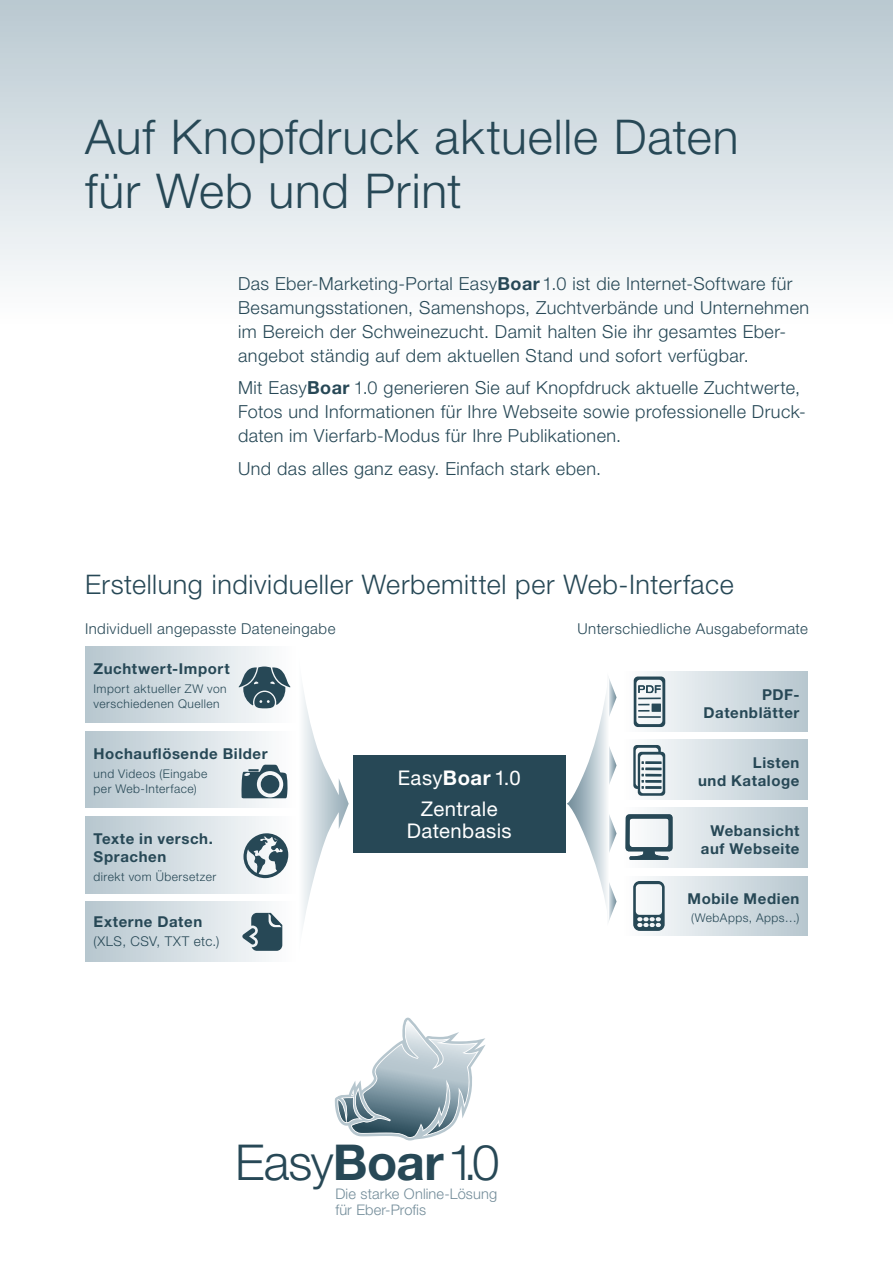
<style>
.page{position:relative;width:893px;height:1263px;background:#fff}
.page>*{position:absolute;margin:0;border:0;box-sizing:border-box;transform-origin:0 0}
.t1{font:300 49.5px "Helvetica Neue LT Pro";color:#274856}
.t2{font:300 48px/54px "Helvetica Neue LT Pro";letter-spacing:.02em;color:#274856}
.t3{font:300 27px "Helvetica Neue LT Pro";letter-spacing:.025em;color:#274856}
.t4{font:20.25px/31px "Helvetica Neue LT Pro";letter-spacing:.02em;color:#fff;text-align:center}
.t5{font:300 18px/24px "Helvetica Neue LT Pro";letter-spacing:.025em;color:#274856}
.t6{font:700 15px/18px "Helvetica Neue LT Pro";letter-spacing:.04em;color:#274856;text-align:right}
.t7{font:300 15px "Helvetica Neue LT Pro";letter-spacing:.03em;color:#274856}
.t8{font:300 14.7px/17px "Helvetica Neue LT Pro";letter-spacing:.005em;color:#748d9a}
.t9{font:300 13.5px "Helvetica Neue LT Pro";letter-spacing:.035em;color:#274856}
.t10{font:300 12px/15px "Helvetica Neue LT Pro";letter-spacing:.04em;color:#274856}
.s1{font-weight:700}
</style>
<div class="page">
<div style="left:0;top:0;width:893px;height:327px;background:linear-gradient(to bottom,#b9c8d1,#feffff)"></div>
<svg style="left:335px;top:1018px;width:150px;height:122px"></svg>
<div style="left:353px;top:755px;width:213px;height:98px;background:#274856"></div>
<div style="left:621px;top:672px;width:187px;height:59px;background:linear-gradient(to right,#fbfcfd,#b8c8d0)"></div>
<div style="left:621px;top:740px;width:187px;height:59px;background:linear-gradient(to right,#fdfefe,#b7c7cf)"></div>
<div style="left:621px;top:808px;width:187px;height:59px;background:linear-gradient(to right,#fff,#b7c7cf)"></div>
<div style="left:621px;top:876px;width:187px;height:59px;background:linear-gradient(to right,#feffff,#b7c7cf)"></div>
<svg style="left:625px;top:814px;width:48px;height:46px"></svg>
<svg style="left:633px;top:881px;width:32px;height:50px"></svg>
<svg style="left:633px;top:745px;width:32px;height:51px"></svg>
<svg style="left:634px;top:676px;width:31px;height:51px"></svg>
<svg style="left:85px;top:646px;width:151px;height:77px"></svg>
<svg style="left:85px;top:816px;width:151px;height:77px"></svg>
<svg style="left:85px;top:901px;width:151px;height:60px"></svg>
<svg style="left:85px;top:731px;width:151px;height:77px"></svg>
<svg style="left:567px;top:677px;width:50px;height:245px"></svg>
<svg style="left:236px;top:646px;width:113px;height:315px"></svg>
<h2 class="t2" style="left:85px;top:109px;width:655px">Auf Knopfdruck aktuelle Daten für Web und Print</h2>
<p class="t5" style="left:238px;top:271px;width:573px">Das Eber-Marketing-Portal Easy<span class="s1">Boar</span> 1.0 ist die Internet-Software für Besamungsstationen, Samenshops, Zuchtverbände und Unternehmen im Bereich der Schweinezucht. Damit halten Sie ihr gesamtes Eber&shy;angebot ständig auf dem aktuellen Stand und sofort verfügbar.</p>
<p class="t5" style="left:238px;top:376px;width:569px">Mit Easy<span class="s1">Boar</span> 1.0 generieren Sie auf Knopfdruck aktuelle Zuchtwerte,<br>Fotos und Informationen für Ihre Webseite sowie professionelle Druck&shy;daten im Vierfarb-Modus für Ihre Publikationen.</p>
<p class="t5" style="left:238px;top:456px;width:364px">Und das alles ganz easy. Einfach stark eben.</p>
<h3 class="t3" style="left:85px;top:568px;width:650px">Erstellung individueller Werbemittel per Web-Interface</h3>
<p class="t7" style="left:85px;top:619px;width:252px">Individuell angepasste Dateneingabe</p>
<p class="t7" style="left:577px;top:619px;width:232px">Unterschiedliche Ausgabeformate</p>
<p class="t6" style="left:94px;top:659px;width:138px">Zuchtwert-Import</p>
<p class="t10" style="left:94px;top:681px;width:135px">Import aktueller ZW von verschiedenen Quellen</p>
<p class="t6" style="left:94px;top:744px;width:176px">Hochauflösende Bilder</p>
<p class="t10" style="left:94px;top:766px;width:115px">und Videos (Eingabe per Web-Interface)</p>
<p class="t6" style="left:94px;top:829px;width:121px;text-align:left">Texte in versch.<br>Sprachen</p>
<p class="t10" style="left:94px;top:869px;width:124px">direkt vom Übersetzer</p>
<p class="t6" style="left:94px;top:912px;width:110px">Externe Daten</p>
<p class="t9" style="left:94px;top:933px;width:127px">(XLS, CSV, TXT etc.)</p>
<p class="t4" style="left:398px;top:761px;width:124px">Easy<span class="s1">Boar</span> 1.0<br>Zentrale</p>
<p class="t4" style="left:407px;top:815px;width:106px">Datenbasis</p>
<h1 class="t1" style="left:235px;top:1132px;width:266px">Easy<span class="s1">Boar</span>1.0</h1>
<p class="t8" style="left:335px;top:1184px;width:163px">Die starke Online-Lösung für Eber-Profis</p>
<p class="t6" style="left:704px;top:685px;width:97px">PDF-<br>Datenblätter</p>
<p class="t6" style="left:698px;top:753px;width:103px">Listen<br>und Kataloge</p>
<p class="t6" style="left:701px;top:821px;width:100px">Webansicht auf Webseite</p>
<p class="t6" style="left:687px;top:889px;width:113px">Mobile Medien</p>
<p class="t10" style="left:691px;top:910px;width:110px">(WebApps, Apps…)</p>
</div>
